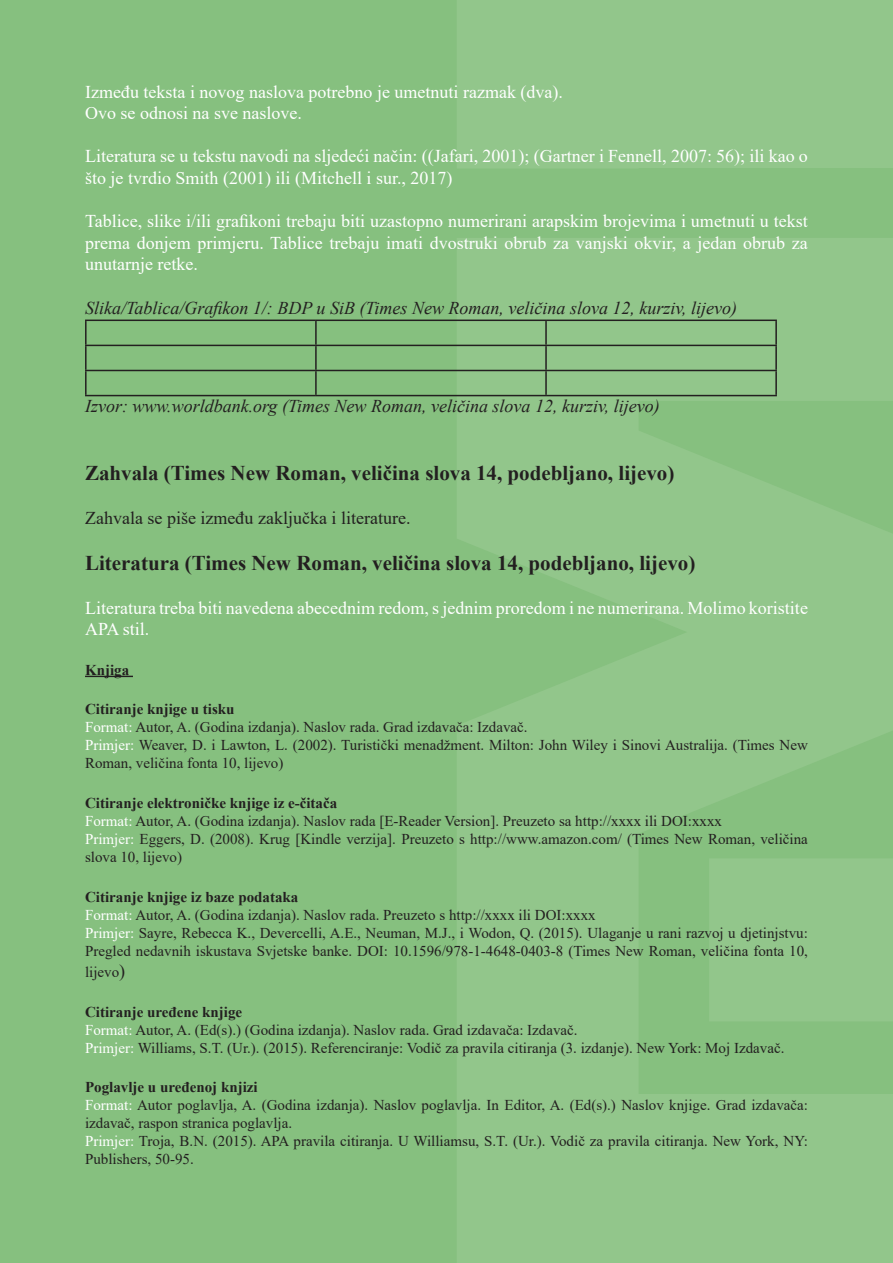
<style>
.page{position:relative;width:893px;height:1263px;background:#86c07f}
.page>*{position:absolute;margin:0;border:0;box-sizing:border-box;transform-origin:0 0}
.t1{font:700 21px "Times New Roman";color:#231f20}
.t2{font:18px/21.6px "Times New Roman";color:#fff}
.t3{font:italic 18px "Times New Roman";color:#231f20}
.t4{font:18px "Times New Roman";color:#231f20}
.t5{font:15px/18px "Times New Roman";color:#231f20}
.t6{font:700 15px "Times New Roman";color:#231f20}
.s1{font-weight:700}
.s2{color:#fff}
.s3{font-size:18px}
</style>
<div class="page">
<svg style="left:457px;top:0;width:436px;height:1263px;fill:#92c68b"></svg>
<hr style="left:85px;top:676px;width:48px;height:1px;background:#231f20">
<hr style="left:85px;top:320px;width:231px;height:1px;background:#231f20">
<hr style="left:85px;top:321px;width:2px;height:24px;background:#231f20">
<hr style="left:316px;top:320px;width:230px;height:1px;background:#231f20">
<hr style="left:315px;top:321px;width:2px;height:24px;background:#231f20">
<hr style="left:546px;top:320px;width:231px;height:1px;background:#231f20">
<hr style="left:545px;top:321px;width:2px;height:24px;background:#231f20">
<hr style="left:775px;top:321px;width:2px;height:24px;background:#231f20">
<hr style="left:85px;top:345px;width:231px;height:1px;background:#231f20">
<hr style="left:85px;top:346px;width:2px;height:24px;background:#231f20">
<hr style="left:316px;top:345px;width:230px;height:1px;background:#231f20">
<hr style="left:315px;top:346px;width:2px;height:24px;background:#231f20">
<hr style="left:546px;top:345px;width:231px;height:1px;background:#231f20">
<hr style="left:545px;top:346px;width:2px;height:24px;background:#231f20">
<hr style="left:775px;top:346px;width:2px;height:24px;background:#231f20">
<hr style="left:85px;top:370px;width:231px;height:1px;background:#231f20">
<hr style="left:85px;top:371px;width:2px;height:24px;background:#231f20">
<hr style="left:316px;top:370px;width:230px;height:1px;background:#231f20">
<hr style="left:315px;top:371px;width:2px;height:24px;background:#231f20">
<hr style="left:546px;top:370px;width:231px;height:1px;background:#231f20">
<hr style="left:545px;top:371px;width:2px;height:24px;background:#231f20">
<hr style="left:775px;top:371px;width:2px;height:24px;background:#231f20">
<hr style="left:85px;top:395px;width:231px;height:1px;background:#231f20">
<hr style="left:316px;top:395px;width:230px;height:1px;background:#231f20">
<hr style="left:546px;top:395px;width:231px;height:1px;background:#231f20">
<p class="t2" style="left:85px;top:80px;width:479px">Između teksta i novog naslova potrebno je umetnuti razmak (dva).<br>Ovo se odnosi na sve naslove.</p>
<p class="t2" style="left:85px;top:145px;width:724px">Literatura se u tekstu navodi na sljedeći način: ((Jafari, 2001); (Gartner i Fennell, 2007: 56); ili kao o što je tvrdio Smith (2001) ili (Mitchell i sur., 2017)</p>
<p class="t2" style="left:85px;top:210px;width:724px;text-align:justify">Tablice, slike i/ili grafikoni trebaju biti uzastopno numerirani arapskim brojevima i umetnuti u tekst prema donjem primjeru. Tablice trebaju imati dvostruki obrub za vanjski okvir, a jedan obrub za unutarnje retke.</p>
<p class="t3" style="left:85px;top:295px;width:654px">Slika/Tablica/Grafikon 1/: BDP u SiB (Times New Roman, veličina slova 12, kurziv, lijevo)</p>
<p class="t3" style="left:85px;top:393px;width:576px">Izvor: www.worldbank.org (Times New Roman, veličina slova 12, kurziv, lijevo)</p>
<h1 class="t1" style="left:85px;top:459px;width:591px">Zahvala (Times New Roman, veličina slova 14, podebljano, lijevo)</h1>
<p class="t4" style="left:85px;top:505px;width:327px">Zahvala se piše između zaključka i literature.</p>
<h1 class="t1" style="left:85px;top:549px;width:612px">Literatura (Times New Roman, veličina slova 14, podebljano, lijevo)</h1>
<p class="t2" style="left:85px;top:596px;width:724px">Literatura treba biti navedena abecednim redom, s jednim proredom i ne numerirana. Molimo koristite<br>APA stil.</p>
<p class="t6" style="left:85px;top:659px;width:46px">Knjiga</p>
<p class="t5" style="left:85px;top:700px;width:724px"><span class="s1">Citiranje knjige u tisku<br></span><span class="s2">Format:</span> Autor, A. (Godina izdanja). Naslov rada. Grad izdavača: Izdavač.<br><span class="s2">Primjer:</span> Weaver, D. i Lawton, L. (2002). Turistički menadžment. Milton: John Wiley i Sinovi Australija. (Times New Roman, veličina fonta 10, lijevo)</p>
<p class="t5" style="left:85px;top:793px;width:724px"><span class="s1">Citiranje elektroničke knjige iz e-čitača<br></span><span class="s2">Format:</span> Autor, A. (Godina izdanja). Naslov rada [E-Reader Version]. Preuzeto sa http://xxxx ili DOI:xxxx<br><span class="s2">Primjer:</span> Eggers, D. (2008). Krug [Kindle verzija]. Preuzeto s http://www.amazon.com/ (Times New Roman, veličina slova 10, lijevo)</p>
<p class="t5" style="left:85px;top:887px;width:724px"><span class="s1">Citiranje knjige iz baze podataka<br></span><span class="s2">Format:</span> Autor, A. (Godina izdanja). Naslov rada. Preuzeto s http://xxxx ili DOI:xxxx<br><span class="s2">Primjer:</span> Sayre, Rebecca K., Devercelli, A.E., Neuman, M.J., i Wodon, Q. (2015). Ulaganje u rani razvoj u djetinjstvu:<br>Pregled nedavnih iskustava Svjetske banke. DOI: 10.1596/978-1-4648-0403-8 (Times New Roman, veličina fonta 10,</p>
<p class="t5" style="left:85px;top:963px;width:42px">lijevo<span class="s3">)</span></p>
<p class="t5" style="left:85px;top:1002px;width:701px"><span class="s1">Citiranje uređene knjige<br></span><span class="s2">Format:</span> Autor, A. (Ed(s).) (Godina izdanja). Naslov rada. Grad izdavača: Izdavač.<br><span class="s2">Primjer:</span> Williams, S.T. (Ur.). (2015). Referenciranje: Vodič za pravila citiranja (3. izdanje). New York: Moj Izdavač.</p>
<p class="t5" style="left:85px;top:1078px;width:724px"><span class="s1">Poglavlje u uređenoj knjizi<br></span><span class="s2">Format:</span> Autor poglavlja, A. (Godina izdanja). Naslov poglavlja. In Editor, A. (Ed(s).) Naslov knjige. Grad izdavača: izdavač, raspon stranica poglavlja.<br><span class="s2">Primjer:</span> Troja, B.N. (2015). APA pravila citiranja. U Williamsu, S.T. (Ur.). Vodič za pravila citiranja. New York, NY:<br>Publishers, 50-95.</p>
</div>
